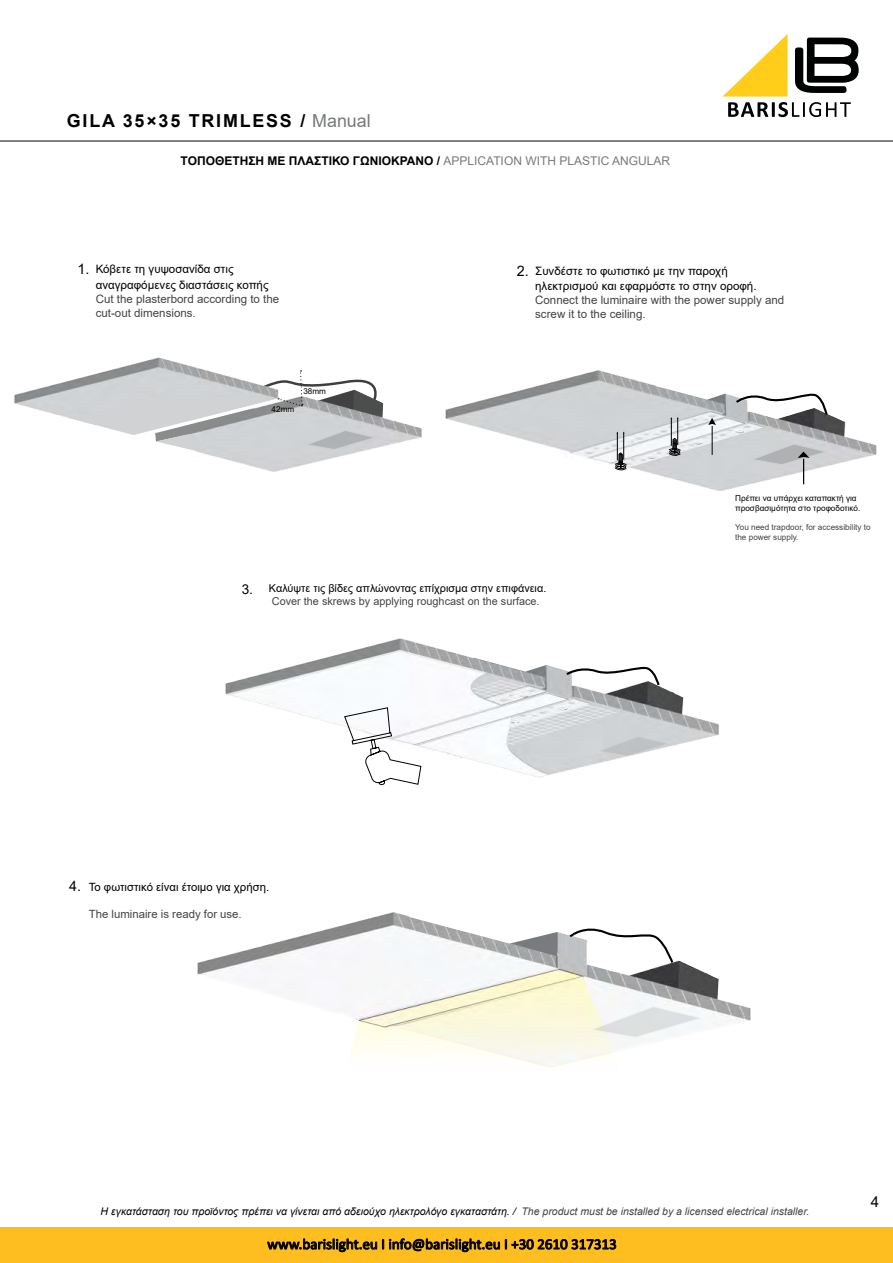
<style>
.page{position:relative;width:893px;height:1263px;background:#fff}
.page>*{position:absolute;margin:0;border:0;box-sizing:border-box;transform-origin:0 0}
.t1{font:700 17.85px "Arial";letter-spacing:.1em;color:#000}
.t2{font:15px "Calibri";color:#000}
.t3{font:15px "Arial";color:#000}
.t4{font:14.4px "Arial";color:#000}
.t5{font:700 12px "Arial";color:#000}
.t6{font:11.55px/15.6px "Arial";color:#000}
.t7{font:11.55px/13.8px "Arial";color:#434345}
.t8{font:11.4px "Arial";color:#000}
.t9{font:11.4px "Arial";color:#434345}
.t10{font:10.8px/13px "Arial";color:#000}
.t11{font:italic 10.5px "Arial";color:#000}
.t12{font:8.1px/9.8px "Arial";color:#000}
.t13{font:8.1px/9.8px "Arial";color:#434345}
.s1{font-weight:400;color:#787a7a}
.s2{font-size:14.4px}
.s3{font-size:13.65px}
.s4{color:#434345}
.s5{font-size:14.25px}
</style>
<div class="page">
<div style="left:0;top:1227px;width:893px;height:36px;background:#febe1f"></div>
<svg style="left:267px;top:1238px;width:349px;height:14px"></svg>
<hr style="left:0;top:141px;width:893px;height:1px;background:#000">
<img style="left:445px;top:370px;width:432px;height:121px">
<img style="left:14px;top:357px;width:408px;height:89px">
<img style="left:225px;top:638px;width:494px;height:148px">
<svg style="left:598px;top:736px;width:72px;height:20px"></svg>
<svg style="left:344px;top:707px;width:78px;height:78px"></svg>
<img style="left:197px;top:912px;width:554px;height:156px">
<svg style="left:591px;top:1006px;width:111px;height:32px"></svg>
<svg style="left:458px;top:638px;width:228px;height:59px"></svg>
<svg style="left:27px;top:370px;width:359px;height:102px"></svg>
<svg style="left:615px;top:432px;width:12px;height:40px"></svg>
<svg style="left:656px;top:370px;width:189px;height:114px"></svg>
<svg style="left:409px;top:912px;width:310px;height:67px"></svg>
<svg style="left:722px;top:34px;width:137px;height:83px"></svg>
<h1 class="t1" style="left:67px;top:108px;width:305px">GILA 35×35 TRIMLESS / <span class="s1">Manual</span></h1>
<p class="t5" style="left:180px;top:152px;width:491px">TΟΠΟΘΕΤΗΣΗ ΜΕ ΠΛΑΣΤΙΚΟ ΓΩΝΙΟΚΡΑΝΟ / <span class="s1">APPLICATION WITH PLASTIC ANGULAR</span></p>
<p class="t6" style="left:77px;top:262px;width:158px"><span class="s2">1.</span> Κόβετε τη γυψοσανίδα στις</p>
<h3 class="t4" style="left:517px;top:261px;width:14px">2.</h3>
<p class="t6" style="left:96px;top:277px;width:174px">αναγραφόμενες διαστάσεις κοπής</p>
<p class="t7" style="left:96px;top:292px;width:185px">Cut the plasterbord according to the cut-out dimensions.</p>
<p class="t6" style="left:535px;top:263px;width:223px">Συνδέστε το φωτιστικό με την παροχή ηλεκτρισμού και εφαρμόστε το στην οροφή.</p>
<p class="t7" style="left:535px;top:293px;width:251px">Connect the luminaire with the power supply and screw it to the ceiling.</p>
<p class="t12" style="left:272px;top:404px;width:24px">42mm</p>
<p class="t12" style="left:303px;top:386px;width:24px">38mm</p>
<p class="t10" style="left:272px;top:582px;width:276px;text-indent:-30px"><span class="s3">3.</span> Kαλύψτε τις βίδες απλώνοντας επίχρισμα στην επιφάνεια.<br><span class="s4">Cover the skrews by applying roughcast on the surface.</span></p>
<p class="t8" style="left:69px;top:879px;width:201px"><span class="s5">4.</span> Το φωτιστικό είναι έτοιμο για χρήση.</p>
<p class="t9" style="left:89px;top:906px;width:155px">The luminaire is ready for use.</p>
<p class="t12" style="left:735px;top:493px;width:127px">Πρέπει να υπάρχει καταπακτή για προσβασιμότητα στο τροφοδοτικό.</p>
<p class="t13" style="left:735px;top:522px;width:137px">You need trapdoor, for accessibility to the power supply.</p>
<p class="t11" style="left:101px;top:1204px;width:710px">H εγκατάσταση του προϊόντος πρέπει να γίνεται από αδειούχο ηλεκτρολόγο εγκαταστάτη. / <span class="s4">The product must be installed by a licensed electrical installer.</span></p>
<h2 class="t2" style="left:264px;top:1234px;width:351px">www.barislight.eu I info@barislight.eu Ι +30 2610 317313</h2>
<h2 class="t2" style="left:267px;top:1234px;width:351px">www.barislight.eu I info@barislight.eu Ι +30 2610 317313</h2>
<h2 class="t3" style="left:871px;top:1192px;width:10px">4</h2>
</div>
